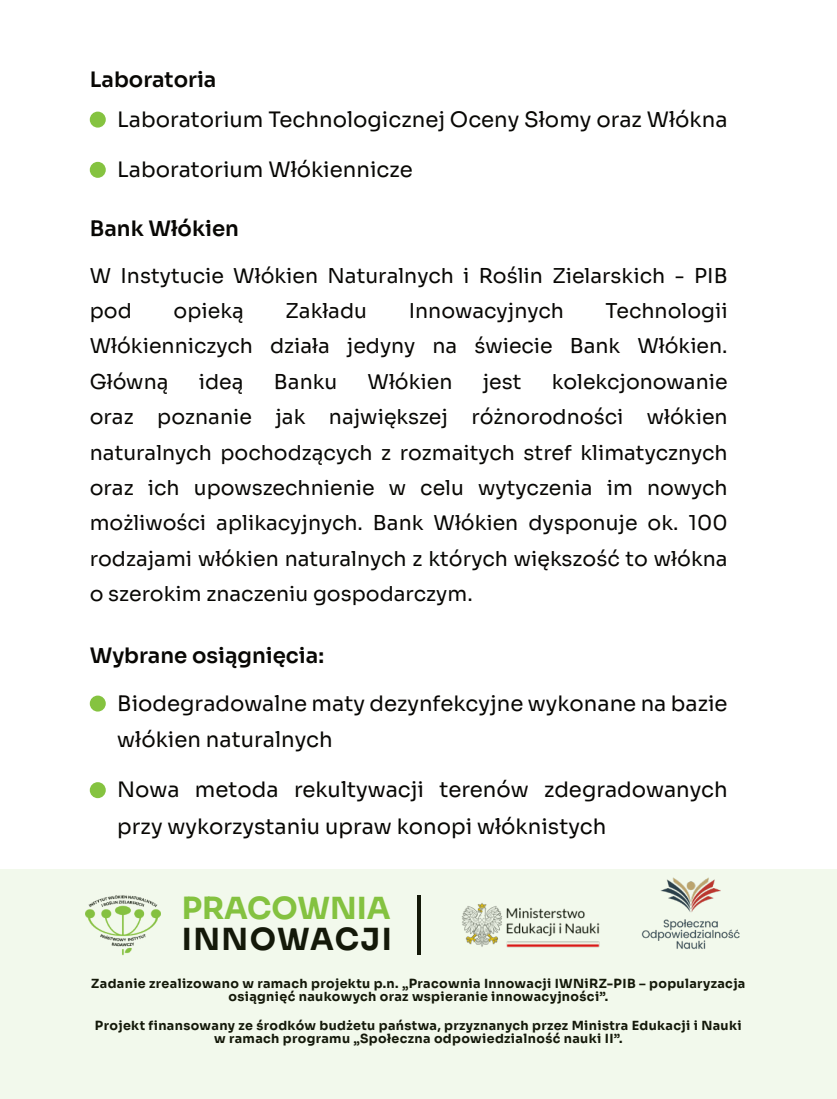
<style>
.page{position:relative;width:837px;height:1099px;background:#fff}
.page>*{position:absolute;margin:0;border:0;box-sizing:border-box;transform-origin:0 0}
.t1{font:700 30.5px "Sora";color:#84c240}
.t2{font:700 30.5px "Sora";letter-spacing:.05em;color:#080704}
.t3{font:21.25px/36.8px "Sora";color:#080704}
.t4{font:600 21.25px "Sora";color:#080704}
.t5{font:20.5px/35.5px "Sora";color:#080704;text-align:justify}
.t6{font:700 12.5px/12.5px "Sora";letter-spacing:.03em;color:#080704;text-align:center}
</style>
<div class="page">
<div style="left:90px;top:112px;width:16px;height:16px;background:#85c340;border-radius:50%"></div>
<div style="left:90px;top:162px;width:16px;height:16px;background:#85c340;border-radius:50%"></div>
<div style="left:0;top:869px;width:836px;height:229px;background:#f2f9ec"></div>
<div style="left:90px;top:695px;width:16px;height:16px;background:#85c340;border-radius:50%"></div>
<div style="left:90px;top:782px;width:16px;height:16px;background:#85c340;border-radius:50%"></div>
<p class="t4" style="left:90px;top:66px;width:128px">Laboratoria</p>
<p class="t3" style="left:117px;top:101px;width:611px">Laboratorium Technologicznej Oceny Słomy oraz Włókna</p>
<p class="t3" style="left:117px;top:151px;width:297px">Laboratorium Włókiennicze</p>
<p class="t4" style="left:90px;top:215px;width:151px">Bank Włókien</p>
<p class="t5" style="left:90px;top:258px;width:639px">W Instytucie Włókien Naturalnych i Roślin Zielarskich - PIB pod</p>
<p class="t5" style="left:173px;top:293px;width:72px">opieką</p>
<p class="t5" style="left:285px;top:293px;width:83px">Zakładu</p>
<p class="t5" style="left:408px;top:293px;width:157px">Innowacyjnych</p>
<p class="t5" style="left:90px;top:293px;width:639px;text-indent:516px">Technologii Włókienniczych działa jedyny na świecie Bank Włókien.<br>Główną</p>
<p class="t5" style="left:199px;top:364px;width:46px">ideą</p>
<p class="t5" style="left:274px;top:364px;width:65px">Banku</p>
<p class="t5" style="left:367px;top:364px;width:86px">Włókien</p>
<p class="t5" style="left:483px;top:364px;width:40px">jest</p>
<p class="t5" style="left:90px;top:364px;width:639px;text-indent:462px">kolekcjonowanie oraz poznanie jak największej różnorodności włókien naturalnych pochodzących z rozmaitych stref klimatycznych oraz ich upowszechnienie w celu wytyczenia im nowych możliwości aplikacyjnych. Bank Włókien dysponuje ok. 100 rodzajami włókien naturalnych z których większość to włókna o szerokim znaczeniu gospodarczym.</p>
<p class="t4" style="left:90px;top:643px;width:236px">Wybrane osiągnięcia:</p>
<p class="t3" style="left:117px;top:685px;width:612px">Biodegradowalne maty dezynfekcyjne wykonane na bazie włókien naturalnych</p>
<p class="t3" style="left:117px;top:772px;width:612px">Nowa metoda rekultywacji terenów zdegradowanych przy wykorzystaniu upraw konopi włóknistych</p>
<h1 class="t1" style="left:182px;top:889px;width:210px">PRACOWNIA</h1>
<h1 class="t2" style="left:182px;top:920px;width:211px">INNOWACJI</h1>
<p class="t6" style="left:91px;top:978px;width:655px">Zadanie zrealizowano w ramach projektu p.n. „Pracownia Innowacji IWNiRZ-PIB – popularyzacja osiągnięć naukowych oraz wspieranie innowacyjności”.</p>
<p class="t6" style="left:95px;top:1019px;width:648px">Projekt finansowany ze środków budżetu państwa, przyznanych przez Ministra Edukacji i Nauki w ramach programu „Społeczna odpowiedzialność nauki II”.</p>
</div>
